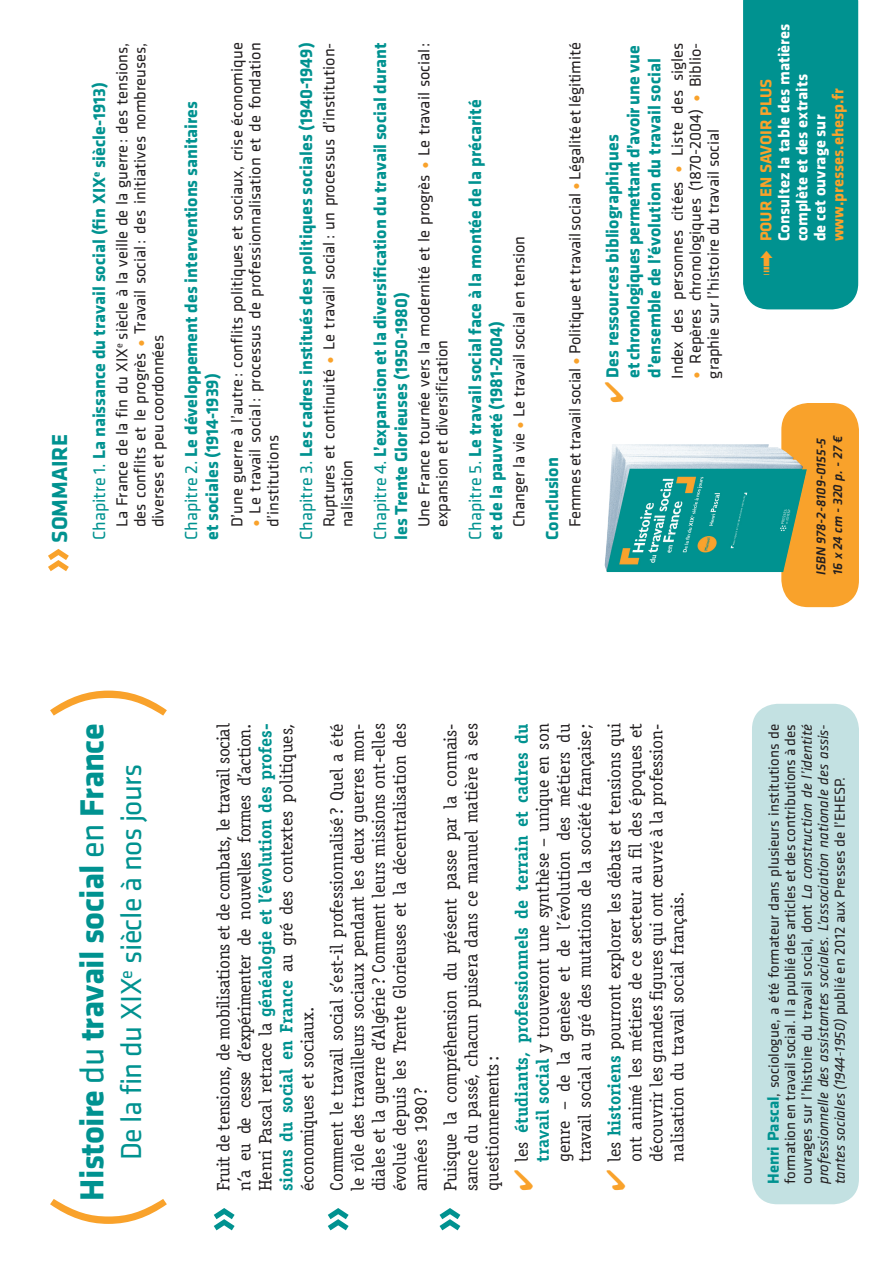
<style>
.page{position:relative;width:893px;height:1276px;background:#fff}
.page>*{position:absolute;margin:0;border:0;box-sizing:border-box;transform-origin:0 0}
.t1{font:300 127.5px "Klavika";color:#f9a22b}
.t2{font:500 54px/112.9px "Klavika";color:#009290;text-align:justify}
.t3{font:500 54px "Klavika";color:#f9a22b}
.t4{font:700 34.5px "Klavika";letter-spacing:-.02em;color:#009290}
.t5{font:30px "Klavika";letter-spacing:-.02em;color:#009290}
.t6{font:700 22.5px "Klavika";color:#009290}
.t7{font:18px/21px "Officina Serif Std";color:#231f20;text-align:justify}
.t8{font:700 18px/21px "Klavika";color:#009290}
.t9{font:16.5px/18px "Klavika";color:#231f20}
.t10{font:700 16.5px/18px "Klavika";color:#fff}
.t11{font:700 16.5px "Klavika";color:#f9a22b}
.t12{font:15px/16.5px "Klavika";color:#231f20;text-align:justify}
.t13{font:italic 500 13.5px/16.5px "Klavika";color:#231f20}
.s1{font-size:21px;color:#f9a22b}
.s2{font-weight:400}
.s3{color:#f9a22b}
.s4{font-weight:700;color:#009290}
.s5{font-weight:700;font-size:16.5px;color:#009290}
.s6{font-style:italic}
</style>
<div class="page">
<div style="left:752px;top:704px;width:107px;height:500px;background:#c3e1e2;border-radius:26px"></div>
<div style="left:743px;top:0;width:115px;height:309px;background:#009290"></div>
<div style="left:781px;top:403px;width:78px;height:204px;background:#f9a22b;border-radius:27px"></div>
<img style="left:605px;top:444px;width:202px;height:128px">
<p class="t6" style="left:51px;top:543px;width:110px;rotate:-90deg">SOMMAIRE</p>
<h2 class="t3" style="left:34px;top:574px;width:29px;rotate:-90deg">»</h2>
<p class="t9" style="left:114px;top:527px;width:486px;text-align:justify;rotate:-90deg">La France de la fin du XIX<sup>e</sup> siècle à la veille de la guerre : des tensions, des conflits et le progrès <span class="s1">•</span> Travail social : des initiatives nombreuses, diverses et peu coordonnées</p>
<p class="t8" style="left:90px;top:540px;width:459px;rotate:-90deg"><span class="s2">Chapitre 1.</span> La naissance du travail social (fin XIX<sup>e</sup> siècle-1913)</p>
<p class="t8" style="left:182px;top:540px;width:440px;rotate:-90deg"><span class="s2">Chapitre 2.</span> Le développement des interventions sanitaires et sociales (1914-1939)</p>
<p class="t9" style="left:229px;top:527px;width:486px;rotate:-90deg">D’une guerre à l’autre : conflits politiques et sociaux, crise économique</p>
<p class="t9" style="left:247px;top:527px;width:486px;rotate:-90deg"><span class="s1">•</span> Le travail social : processus de professionnalisation et de fondation d’institutions</p>
<p class="t8" style="left:297px;top:540px;width:499px;rotate:-90deg"><span class="s2">Chapitre 3.</span> Les cadres institués des politiques sociales (1940-1949)</p>
<p class="t9" style="left:321px;top:527px;width:486px;rotate:-90deg">Ruptures et continuité <span class="s1">•</span> Le travail social : un processus d’institution&shy;nalisation</p>
<p class="t8" style="left:371px;top:540px;width:499px;rotate:-90deg"><span class="s2">Chapitre 4.</span> L’expansion et la diversification du travail social durant les Trente Glorieuses (1950-1980)</p>
<p class="t9" style="left:416px;top:527px;width:486px;rotate:-90deg">Une France tournée vers la modernité et le progrès <span class="s1">•</span> Le travail social : expansion et diversification</p>
<p class="t8" style="left:466px;top:540px;width:442px;rotate:-90deg"><span class="s2">Chapitre 5.</span> Le travail social face à la montée de la précarité et de la pauvreté (1981-2004)</p>
<p class="t9" style="left:511px;top:527px;width:293px;rotate:-90deg">Changer la vie <span class="s1">•</span> Le travail social en tension</p>
<p class="t8" style="left:543px;top:540px;width:84px;rotate:-90deg">Conclusion</p>
<p class="t9" style="left:567px;top:527px;width:486px;rotate:-90deg">Femmes et travail social <span class="s1">•</span> Politique et travail social <span class="s1">•</span> Légalité et légitimité</p>
<p class="t8" style="left:603px;top:377px;width:333px;text-indent:-25px;rotate:-90deg"><span class="s3">✔</span> Des ressources bibliographiques<br>et chronologiques permettant d’avoir une vue d’en semble de l’évolution du travail social</p>
<p class="t9" style="left:670px;top:378px;width:337px;rotate:-90deg">Index des personnes citées <span class="s1">•</span> Liste des sigles</p>
<p class="t9" style="left:688px;top:378px;width:337px;rotate:-90deg"><span class="s1">•</span> Repères chronologiques (1870-2004) <span class="s1">•</span> Biblio&shy;graphie sur l’histoire du travail social</p>
<p class="t10" style="left:758px;top:241px;width:219px;text-indent:-35px;rotate:-90deg"><span class="s3">➟ POUR EN SAVOIR PLUS<br></span>Consultez la table des matières complète et des extraits<br>de cet ouvrage sur</p>
<p class="t11" style="left:832px;top:241px;width:155px;rotate:-90deg">www.presses.ehesp.fr</p>
<p class="t13" style="left:814px;top:575px;width:141px;rotate:-90deg">ISBN 978-2-8109-0155-5<br>16 x 24 cm - 320 p. - 27 €</p>
<h1 class="t1" style="left:60px;top:719px;width:40px;rotate:-90deg">)</h1>
<h3 class="t4" style="left:79px;top:1200px;width:479px;rotate:-90deg">Histoire <span class="s2">du</span> travail social <span class="s2">en</span> France</h3>
<h3 class="t5" style="left:120px;top:1160px;width:398px;rotate:-90deg">De la fin du XIX<sup>e</sup> siècle à nos jours</h3>
<h1 class="t1" style="left:60px;top:1233px;width:40px;rotate:-90deg">(</h1>
<p class="t7" style="left:214px;top:1191px;width:469px;rotate:-90deg">Fruit de tensions, de mobilisations et de combats, le travail social n’a eu de cesse d’expérimenter de nouvelles formes d’action.<br>Henri Pascal retrace la <span class="s4">généalogie et l’évolution des profes&shy;sions du social en France</span> au gré des contextes politiques, économiques et sociaux.</p>
<p class="t7" style="left:328px;top:1191px;width:469px;rotate:-90deg">Comment le travail social s’est-il professionnalisé ? Quel a été le rôle des travailleurs sociaux pendant les deux guerres mon&shy;diales et la guerre d’Algérie ? Comment leurs missions ont-elles évolué depuis les Trente Glorieuses et la décentralisation des années 1980 ?</p>
<p class="t7" style="left:441px;top:1191px;width:469px;rotate:-90deg">Puisque la compréhension du présent passe par la connais&shy;sance du passé, chacun puisera dans ce manuel matière à ses questionnements :</p>
<p class="t7" style="left:513px;top:1161px;width:439px;text-indent:-29px;rotate:-90deg"><span class="s3">✔</span> les <span class="s4">étudiants, professionnels de terrain et cadres du travail social</span> y trouveront une synthèse – unique en son genre – de la genèse et de l’évolution des métiers du travail social au gré des mutations de la société française ;</p>
<p class="t7" style="left:605px;top:1161px;width:439px;text-indent:-29px;rotate:-90deg"><span class="s3">✔</span> les <span class="s4">historiens</span> pourront explorer les débats et tensions qui ont animé les métiers de ce secteur au fil des époques et découvrir les grandes figures qui ont œuvré à la profession&shy;nalisation du travail social français.</p>
<p class="t12" style="left:767px;top:1184px;width:461px;rotate:-90deg"><span class="s5">Henri Pascal</span>, sociologue, a été formateur dans plusieurs institutions de formation en travail social. Il a publié des articles et des contributions à des ouvrages sur l’histoire du travail social, dont <span class="s6">La construction de l’identité professionnelle des assistantes sociales. L’association nationale des assis&shy;tantes sociales (1944-1950)</span> publié en 2012 aux Presses de l’EHESP.</p>
<h2 class="t2" style="left:168px;top:1233px;width:29px;rotate:-90deg">» » »</h2>
</div>
